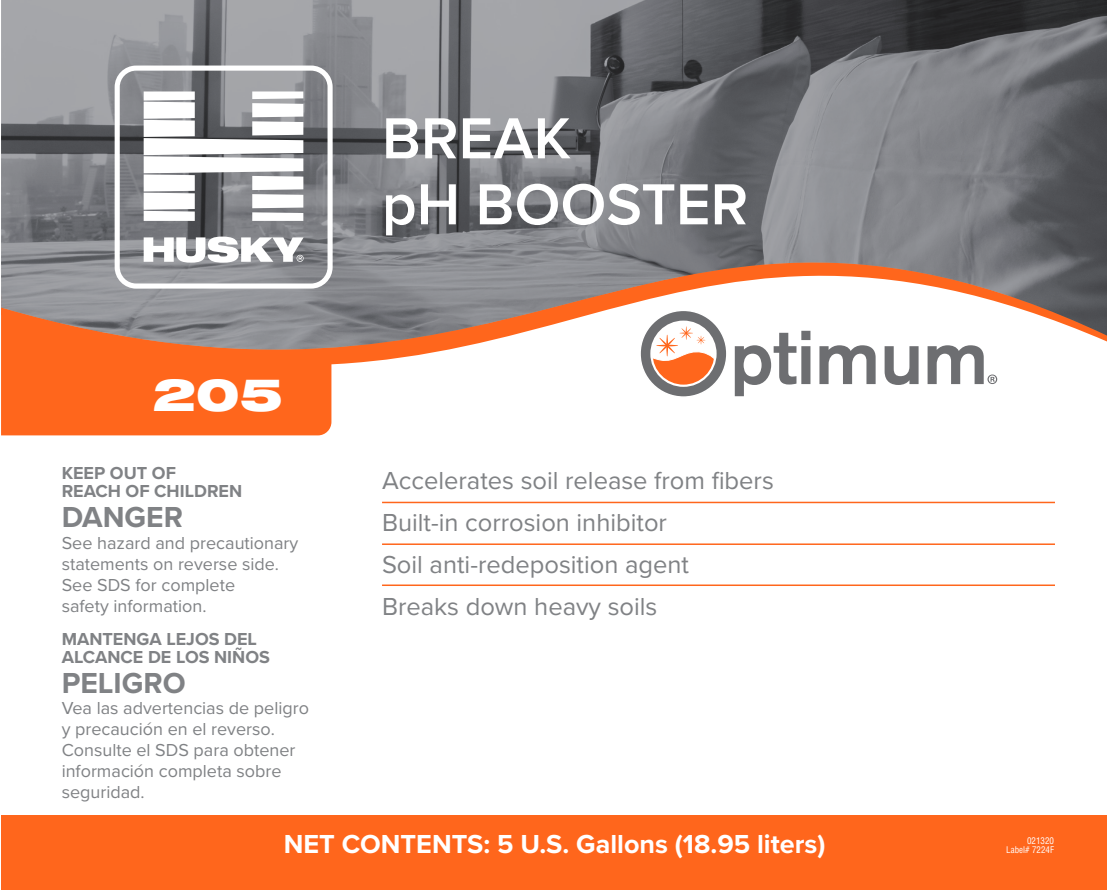
<style>
.page{position:relative;width:1107px;height:891px;background:#fff}
.page>*{position:absolute;margin:0;border:0;box-sizing:border-box;transform-origin:0 0}
.t1{font:700 74.85px "Akzidenz Grotesk";color:#6d6e71}
.t2{font:600 60px "Proxima Nova";color:#fff}
.t3{font:900 expanded 45px "Helvetica Neue";color:#fff}
.t4{font:700 30px "Proxima Nova";color:#808285}
.t5{font:700 27px "Proxima Nova";color:#fff}
.t6{font:25.5px "Proxima Nova";color:#808285}
.t7{font:18px/21px "Proxima Nova";color:#808285}
.t8{font:700 18px/18px "Proxima Nova";color:#808285}
.t9{font:condensed 9px "Helvetica";color:#fff}
</style>
<div class="page">
<div style="left:1px;top:381px;width:331px;height:55px;background:#ff661c"></div>
<img style="left:1px;top:358px;width:997px;height:23px">
<svg style="left:1px;top:0;width:1106px;height:358px;background:#8e8787"></svg>
<svg style="left:115px;top:66px;width:218px;height:223px;background:#95969a"></svg>
<svg style="left:144px;top:91px;width:159px;height:130px"></svg>
<svg style="left:144px;top:237px;width:160px;height:26px"></svg>
<div style="left:1px;top:815px;width:1106px;height:75px;background:#ff661c"></div>
<svg style="left:640px;top:310px;width:87px;height:87px;background:#828386"></svg>
<svg style="left:651px;top:322px;width:65px;height:64px"></svg>
<svg style="left:988px;top:375px;width:9px;height:9px"></svg>
<hr style="left:382px;top:502px;width:672px;height:1px;background:#ff661c">
<hr style="left:382px;top:543px;width:672px;height:2px;background:#ff661c">
<hr style="left:382px;top:585px;width:672px;height:1px;background:#ff661c">
<p class="t2" style="left:382px;top:111px;width:190px">BREAK</p>
<p class="t2" style="left:382px;top:177px;width:368px">pH BOOSTER</p>
<p class="t3" style="left:153px;top:365px;width:132px">205</p>
<p class="t8" style="left:62px;top:465px;width:182px">KEEP OUT OF<br>REACH OF CHILDREN</p>
<p class="t4" style="left:62px;top:499px;width:123px">DANGER</p>
<p class="t7" style="left:62px;top:532px;width:238px">See hazard and precautionary statements on reverse side.</p>
<p class="t7" style="left:62px;top:574px;width:175px">See SDS for complete safety information.</p>
<p class="t8" style="left:62px;top:630px;width:210px">MANTENGA LEJOS DEL<br>ALCANCE DE LOS NIÑOS</p>
<p class="t4" style="left:62px;top:665px;width:125px">PELIGRO</p>
<p class="t7" style="left:62px;top:697px;width:249px">Vea las advertencias de peligro y precaución en el reverso.</p>
<p class="t7" style="left:62px;top:739px;width:235px">Consulte el SDS para obtener información completa sobre seguridad.</p>
<p class="t1" style="left:730px;top:314px;width:259px">ptimum</p>
<p class="t6" style="left:382px;top:462px;width:393px">Accelerates soil release from fibers</p>
<p class="t6" style="left:382px;top:504px;width:287px">Built-in corrosion inhibitor</p>
<p class="t6" style="left:382px;top:546px;width:308px">Soil anti-redeposition agent</p>
<p class="t6" style="left:382px;top:588px;width:277px">Breaks down heavy soils</p>
<p class="t5" style="left:284px;top:828px;width:543px">NET CONTENTS: 5 U.S. Gallons (18.95 liters)</p>
<p class="t9" style="left:1027px;top:835px;width:28px">021320</p>
<p class="t9" style="left:1006px;top:844px;width:49px">Label# 7224F</p>
</div>
